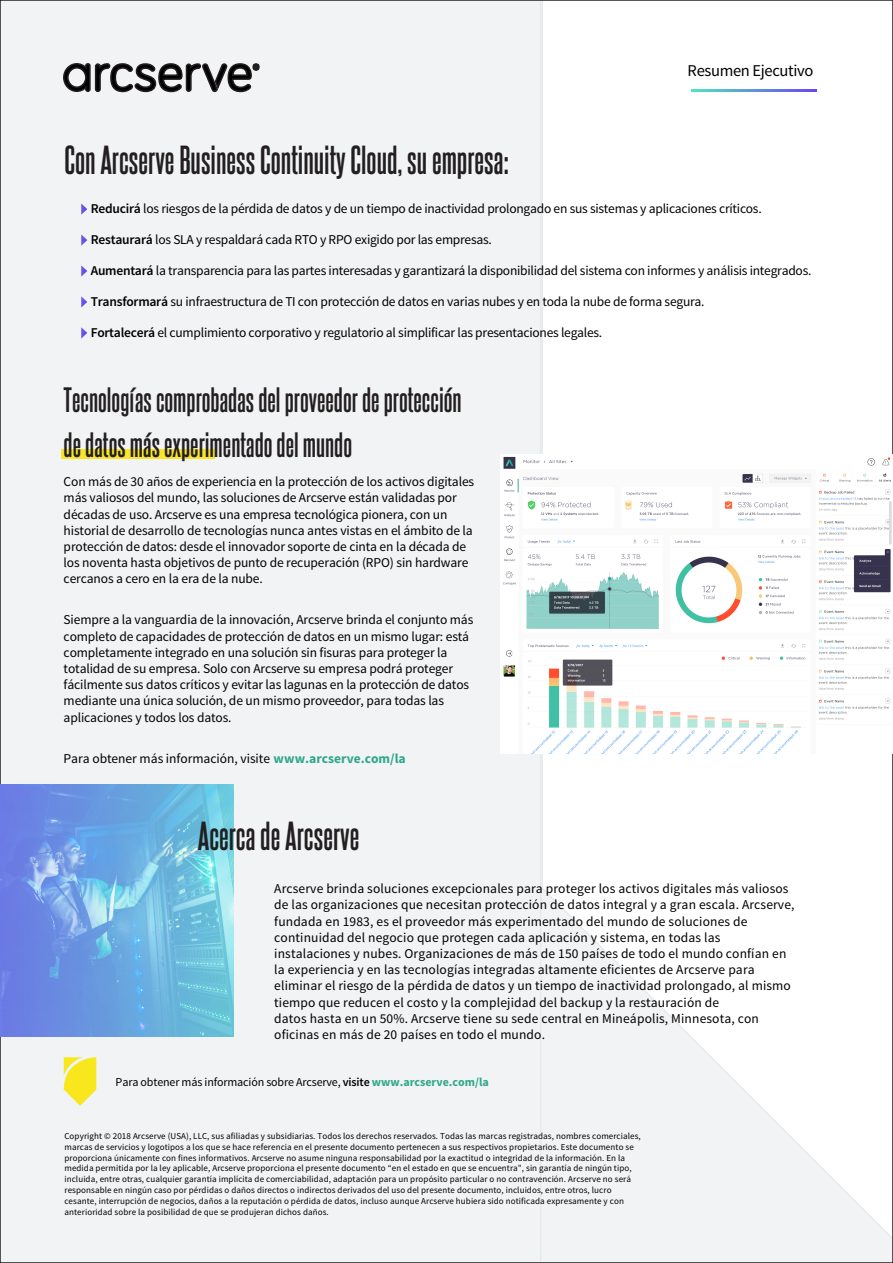
<style>
.page{position:relative;width:893px;height:1263px;background:#fff}
.page>*{position:absolute;margin:0;border:0;box-sizing:border-box;transform-origin:0 0}
.t1{font:700 34.5px "Steelfish Rg";color:#231f20}
.t2{font:700 30px/45px "Steelfish Rg";color:#231f20}
.t3{font:16.5px "Source Sans Pro";letter-spacing:-.02em;color:#000}
.t4{font:13.5px/16.2px "Source Sans Pro";letter-spacing:-.01em;color:#000}
.t5{font:13.5px/16.2px "Source Sans Pro";letter-spacing:.01em;color:#000}
.t6{font:12px "Source Sans Pro";letter-spacing:-.015em;color:#000}
.t7{font:9px/10.8px "Source Sans Pro";letter-spacing:.01em;color:#000}
.s1{font-weight:600}
.s2{font-weight:700;color:#31a78b}
</style>
<div class="page">
<div style="left:3px;top:3px;width:537px;height:1257px;background:#f1f3f4"></div>
<svg style="left:540px;top:3px;width:350px;height:1257px"></svg>
<svg style="left:62px;top:62px;width:198px;height:31px"></svg>
<svg style="left:64px;top:1057px;width:32px;height:49px"></svg>
<svg style="left:692px;top:90px;width:124px;height:1px"></svg>
<div style="left:61px;top:449px;width:153px;height:10px;background:#f9e628"></div>
<img style="left:0;top:784px;width:234px;height:253px">
<svg style="left:64px;top:203px;width:23px;height:12px"></svg>
<svg style="left:64px;top:265px;width:23px;height:12px"></svg>
<svg style="left:64px;top:234px;width:23px;height:12px"></svg>
<svg style="left:64px;top:296px;width:23px;height:12px"></svg>
<svg style="left:64px;top:327px;width:23px;height:12px"></svg>
<img style="left:500px;top:454px;width:392px;height:299px">
<p class="t3" style="left:687px;top:61px;width:127px">Resumen Ejecutivo</p>
<h1 class="t1" style="left:64px;top:139px;width:446px">Con Arcserve Business Continuity Cloud, su empresa:</h1>
<p class="t4" style="left:91px;top:201px;width:672px"><span class="s1">Reducirá</span> los riesgos de la pérdida de datos y de un tiempo de inactividad prolongado en sus sistemas y aplicaciones críticos.</p>
<p class="t4" style="left:91px;top:232px;width:403px"><span class="s1">Restaurará</span> los SLA y respaldará cada RTO y RPO exigido por las empresas.</p>
<p class="t4" style="left:91px;top:263px;width:722px"><span class="s1">Aumentará</span> la transparencia para las partes interesadas y garantizará la disponibilidad del sistema con informes y análisis integrados.</p>
<p class="t4" style="left:91px;top:294px;width:615px"><span class="s1">Transformará</span> su infraestructura de TI con protección de datos en varias nubes y en toda la nube de forma segura.</p>
<p class="t4" style="left:91px;top:325px;width:513px"><span class="s1">Fortalecerá</span> el cumplimiento corporativo y regulatorio al simplificar las presentaciones legales.</p>
<h2 class="t2" style="left:64px;top:376px;width:399px">Tecnologías comprobadas del proveedor de protección de datos más experimentado del mundo</h2>
<p class="t4" style="left:64px;top:474px;width:412px">Con más de 30 años de experiencia en la protección de los activos digitales más valiosos del mundo, las soluciones de Arcserve están validadas por décadas de uso. Arcserve es una empresa tecnológica pionera, con un historial de desarrollo de tecnologías nunca antes vistas en el ámbito de la protección de datos: desde el innovador soporte de cinta en la década de los noventa hasta objetivos de punto de recuperación (RPO) sin hardware cercanos a cero en la era de la nube.</p>
<p class="t4" style="left:64px;top:612px;width:411px">Siempre a la vanguardia de la innovación, Arcserve brinda el conjunto más completo de capacidades de protección de datos en un mismo lugar: está completamente integrado en una solución sin fisuras para proteger la totalidad de su empresa. Solo con Arcserve su empresa podrá proteger fácilmente sus datos críticos y evitar las lagunas en la protección de datos mediante una única solución, de un mismo proveedor, para todas las aplicaciones y todos los datos.</p>
<p class="t4" style="left:64px;top:750px;width:344px">Para obtener más información, visite <span class="s2">www.arcserve.com/la</span></p>
<h1 class="t1" style="left:198px;top:815px;width:163px">Acerca de Arcserve</h1>
<p class="t5" style="left:274px;top:881px;width:522px">Arcserve brinda soluciones excepcionales para proteger los activos digitales más valiosos de las organizaciones que necesitan protección de datos integral y a gran escala. Arcserve, fundada en 1983, es el proveedor más experimentado del mundo de soluciones de continuidad del negocio que protegen cada aplicación y sistema, en todas las instalaciones y nubes. Organizaciones de más de 150 países de todo el mundo confían en la experiencia y en las tecnologías integradas altamente eficientes de Arcserve para eliminar el riesgo de la pérdida de datos y un tiempo de inactividad prolongado, al mismo tiempo que reducen el costo y la complejidad del backup y la restauración de<br>datos hasta en un 50%. Arcserve tiene su sede central en Mineápolis, Minnesota, con oficinas en más de 20 países en todo el mundo.</p>
<p class="t6" style="left:116px;top:1075px;width:375px">Para obtener más información sobre Arcserve, <span class="s1">visite</span> <span class="s2">www.arcserve.com/la</span></p>
<p class="t7" style="left:64px;top:1131px;width:578px">Copyright © 2018 Arcserve (USA), LLC, sus afiliadas y subsidiarias. Todos los derechos reservados. Todas las marcas registradas, nombres comerciales, marcas de servicios y logotipos a los que se hace referencia en el presente documento pertenecen a sus respectivos propietarios. Este documento se proporciona únicamente con fines informativos. Arcserve no asume ninguna responsabilidad por la exactitud o integridad de la información. En la medida permitida por la ley aplicable, Arcserve proporciona el presente documento “en el estado en que se encuentra”, sin garantía de ningún tipo, incluida, entre otras, cualquier garantía implícita de comerciabilidad, adaptación para un propósito particular o no contravención. Arcserve no será responsable en ningún caso por pérdidas o daños directos o indirectos derivados del uso del presente documento, incluidos, entre otros, lucro cesante, interrupción de negocios, daños a la reputación o pérdida de datos, incluso aunque Arcserve hubiera sido notificada expresamente y con anterioridad sobre la posibilidad de que se produjeran dichos daños.</p>
</div>
